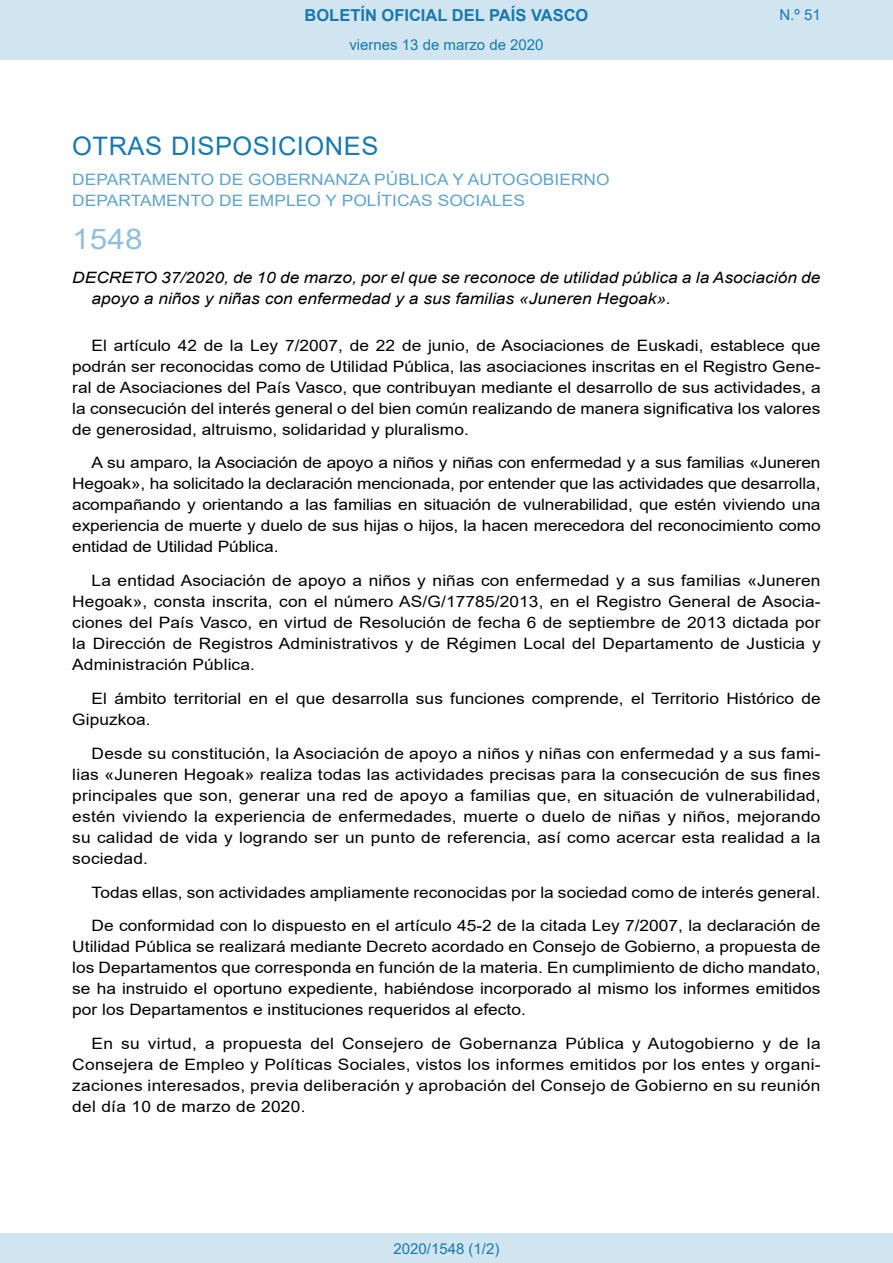
<style>
.page{position:relative;width:893px;height:1263px;background:#fff}
.page>*{position:absolute;margin:0;border:0;box-sizing:border-box;transform-origin:0 0}
.BOPVOrden{font:28.5px "Arial";color:#90c0db;scale:1.11 1}
.BOPVSeccion{font:25.5px "Arial";letter-spacing:.02em;color:#1879ad}
.t1{font:700 16.5px "Arial";color:#1879ad}
.BOPVDetalle{font:15.6px/21px "Arial";color:#000;text-align:justify;scale:1.11 1}
.BOPVTitulo{font:italic 15.6px/21px "Arial";color:#000;scale:1.11 1}
.BOPVOrganismo{font:15.6px "Arial";letter-spacing:.005em;color:#5ea4ca;scale:1.11 1}
.Paginacion_Centro{font:15px "Arial";color:#1879ad}
</style>
<div class="page">
<div style="left:0;top:0;width:893px;height:60px;background:#d0e5f0"></div>
<div style="left:0;top:1233px;width:893px;height:30px;background:#d0e5f0"></div>
<p class="t1" style="left:305px;top:3px;width:285px">BOLETÍN OFICIAL DEL PAÍS VASCO</p>
<p class="Paginacion_Centro" style="left:349px;top:35px;width:196px">viernes 13 de marzo de 2020</p>
<p class="Paginacion_Centro" style="left:779px;top:5px;width:43px">N.º 51</p>
<p class="BOPVSeccion" style="left:72px;top:128px;width:308px">OTRAS DISPOSICIONES</p>
<p class="BOPVOrganismo" style="left:72px;top:169px;width:486px">DEPARTAMENTO DE GOBERNANZA PÚBLICA Y AUTOGOBIERNO</p>
<p class="BOPVOrganismo" style="left:72px;top:190px;width:409px">DEPARTAMENTO DE EMPLEO Y POLÍTICAS SOCIALES</p>
<p class="BOPVOrden" style="left:72px;top:220px;width:65px">1548</p>
<p class="BOPVTitulo" style="left:92px;top:267px;width:658px;text-indent:-19px">DECRETO 37/2020, de 10 de marzo, por el que se reconoce de utilidad pública a la Asociación de apoyo a niños y niñas con enfermedad y a sus familias «Juneren Hegoak».</p>
<p class="BOPVDetalle" style="left:72px;top:335px;width:676px;text-indent:19px">El artículo 42 de la Ley 7/2007, de 22 de junio, de Asociaciones de Euskadi, establece que podrán ser reconocidas como de Utilidad Pública, las asociaciones inscritas en el Registro Gene&shy;ral de Asociaciones del País Vasco, que contribuyan mediante el desarrollo de sus actividades, a la consecución del interés general o del bien común realizando de manera significativa los valores de generosidad, altruismo, solidaridad y pluralismo.</p>
<p class="BOPVDetalle" style="left:72px;top:452px;width:676px;text-indent:19px">A su amparo, la Asociación de apoyo a niños y niñas con enfermedad y a sus familias «Juneren Hegoak», ha solicitado la declaración mencionada, por entender que las actividades que desarrolla, acompañando y orientando a las familias en situación de vulnerabilidad, que estén viviendo una experiencia de muerte y duelo de sus hijas o hijos, la hacen merecedora del reconocimiento como entidad de Utilidad Pública.</p>
<p class="BOPVDetalle" style="left:72px;top:570px;width:676px;text-indent:19px">La entidad Asociación de apoyo a niños y niñas con enfermedad y a sus familias «Juneren Hegoak», consta inscrita, con el número AS/G/17785/2013, en el Registro General de Asocia&shy;ciones del País Vasco, en virtud de Resolución de fecha 6 de septiembre de 2013 dictada por la Dirección de Registros Administrativos y de Régimen Local del Departamento de Justicia y Administración Pública.</p>
<p class="BOPVDetalle" style="left:72px;top:688px;width:676px;text-indent:19px">El ámbito territorial en el que desarrolla sus funciones comprende, el Territorio Histórico de<br>Gipuzkoa.</p>
<p class="BOPVDetalle" style="left:72px;top:743px;width:676px;text-indent:19px">Desde su constitución, la Asociación de apoyo a niños y niñas con enfermedad y a sus fami&shy;lias «Juneren Hegoak» realiza todas las actividades precisas para la consecución de sus fines principales que son, generar una red de apoyo a familias que, en situación de vulnerabilidad, estén viviendo la experiencia de enfermedades, muerte o duelo de niñas y niños, mejorando su calidad de vida y logrando ser un punto de referencia, así como acercar esta realidad a la sociedad.</p>
<p class="BOPVDetalle" style="left:92px;top:881px;width:658px">Todas ellas, son actividades ampliamente reconocidas por la sociedad como de interés general.</p>
<p class="BOPVDetalle" style="left:72px;top:915px;width:676px;text-indent:19px">De conformidad con lo dispuesto en el artículo 45-2 de la citada Ley 7/2007, la declaración de Utilidad Pública se realizará mediante Decreto acordado en Consejo de Gobierno, a propuesta de los Departamentos que corresponda en función de la materia. En cumplimiento de dicho mandato, se ha instruido el oportuno expediente, habiéndose incorporado al mismo los informes emitidos por los Departamentos e instituciones requeridos al efecto.</p>
<p class="BOPVDetalle" style="left:72px;top:1033px;width:676px;text-indent:19px">En su virtud, a propuesta del Consejero de Gobernanza Pública y Autogobierno y de la Consejera de Empleo y Políticas Sociales, vistos los informes emitidos por los entes y organi&shy;zaciones interesados, previa deliberación y aprobación del Consejo de Gobierno en su reunión del día 10 de marzo de 2020.</p>
<p class="Paginacion_Centro" style="left:393px;top:1238px;width:107px">2020/1548 (1/2)</p>
</div>
